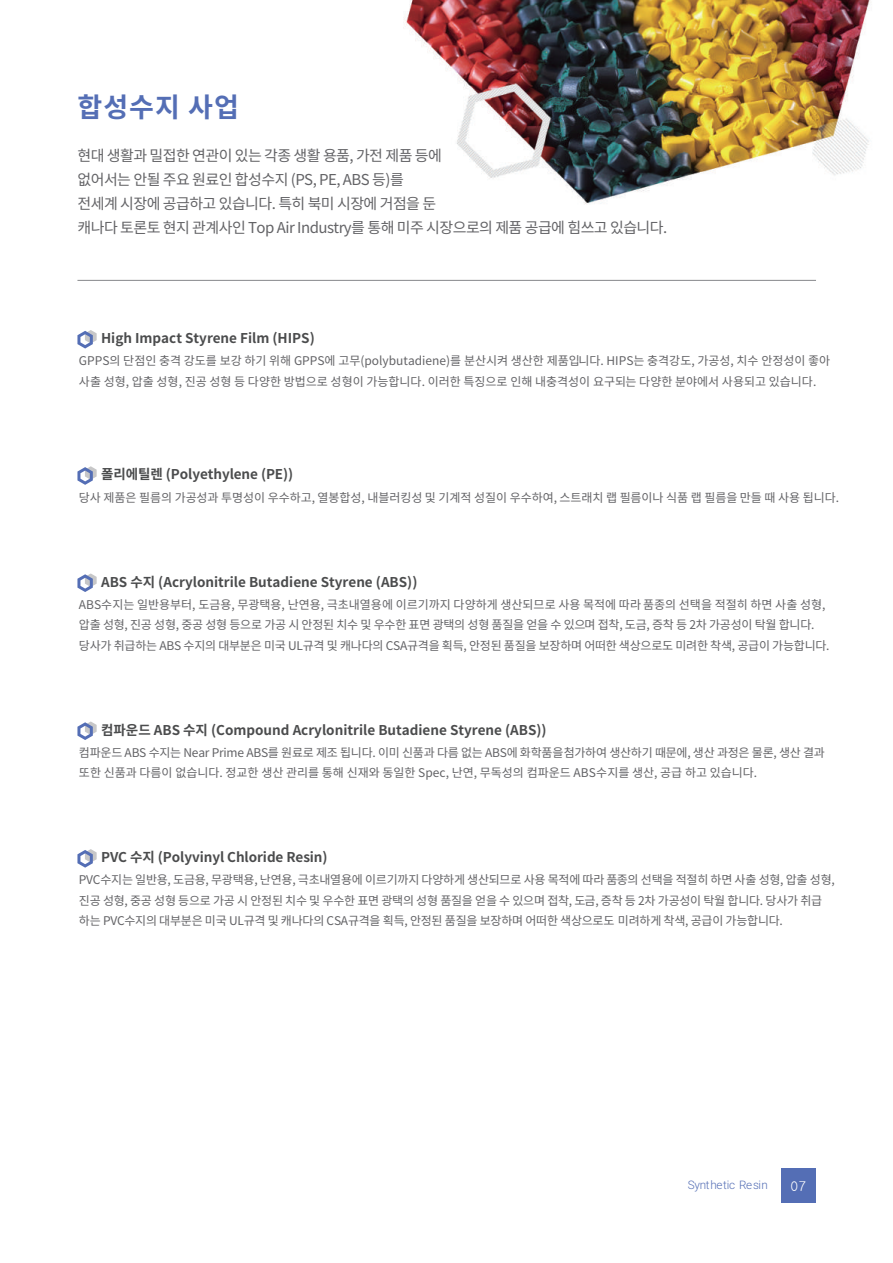
<style>
.page{position:relative;width:893px;height:1263px;background:#fff}
.page>*{position:absolute;margin:0;border:0;box-sizing:border-box;transform-origin:0 0}
.t1{font:700 27px "Noto Sans CJ Kkr";letter-spacing:.04em;color:#546eb5}
.t2{font:15px/24px "Noto Sans CJ Kkr";letter-spacing:-.035em;color:#636366}
.t3{font:700 13.5px "Noto Sans CJ Kkr";color:#4b4c4d}
.t4{font:13.5px "Roboto";color:#fff}
.t5{font:12px/20.4px "Noto Sans CJ Kkr";letter-spacing:-.02em;color:#636366}
.t6{font:12px/20.4px "Noto Sans CJ Kkr";color:#636366}
.t7{font:300 11.7px "Roboto";letter-spacing:-.025em;color:#546eb5}
</style>
<div class="page">
<img style="left:403px;top:0;width:467px;height:204px">
<hr style="left:77px;top:280px;width:739px;height:1px;background:#86888b">
<svg style="left:77px;top:330px;width:20px;height:19px"></svg>
<svg style="left:77px;top:466px;width:20px;height:19px"></svg>
<svg style="left:77px;top:573px;width:20px;height:19px"></svg>
<svg style="left:77px;top:721px;width:20px;height:19px"></svg>
<svg style="left:77px;top:849px;width:20px;height:19px"></svg>
<div style="left:781px;top:1169px;width:34px;height:34px;background:#546eb5"></div>
<h1 class="t1" style="left:77px;top:91px;width:163px">합성수지 사업</h1>
<p class="t2" style="left:77px;top:143px;width:591px">현대 생활과 밀접한 연관이 있는 각종 생활 용품, 가전 제품 등에<br>없어서는 안될 주요 원료인 합성수지 (PS, PE, ABS 등)를<br>전세계 시장에 공급하고 있습니다. 특히 북미 시장에 거점을 둔<br>캐나다 토론토 현지 관계사인 Top Air Industry를 통해 미주 시장으로의 제품 공급에 힘쓰고 있습니다.</p>
<p class="t3" style="left:101px;top:330px;width:215px">High Impact Styrene Film (HIPS)</p>
<p class="t6" style="left:79px;top:351px;width:753px">GPPS의 단점인 충격 강도를 보강 하기 위해 GPPS에 고무(polybutadiene)를 분산시켜 생산한 제품입니다. HIPS는 충격강도, 가공성, 치수 안정성이 좋아 사출 성형, 압출 성형, 진공 성형 등 다양한 방법으로 성형이 가능합니다. 이러한 특징으로 인해 내충격성이 요구되는 다양한 분야에서 사용되고 있습니다.</p>
<p class="t3" style="left:101px;top:467px;width:194px">폴리에틸렌 (Polyethylene (PE))</p>
<p class="t5" style="left:79px;top:487px;width:761px">당사 제품은 필름의 가공성과 투명성이 우수하고, 열봉합성, 내블러킹성 및 기계적 성질이 우수하여, 스트래치 랩 필름이나 식품 랩 필름을 만들 때 사용 됩니다.</p>
<p class="t3" style="left:101px;top:574px;width:318px">ABS 수지 (Acrylonitrile Butadiene Styrene (ABS))</p>
<p class="t5" style="left:79px;top:594px;width:752px">ABS수지는 일반용부터, 도금용, 무광택용, 난연용, 극초내열용에 이르기까지 다양하게 생산되므로 사용 목적에 따라 품종의 선택을 적절히 하면 사출 성형, 압출 성형, 진공 성형, 중공 성형 등으로 가공 시 안정된 치수 및 우수한 표면 광택의 성형 품질을 얻을 수 있으며 접착, 도금, 증착 등 2차 가공성이 탁월 합니다. 당사가 취급하는 ABS 수지의 대부분은 미국 UL규격 및 캐나다의 CSA규격을 획득, 안정된 품질을 보장하며 어떠한 색상으로도 미려한 착색, 공급이 가능합니다.</p>
<p class="t3" style="left:101px;top:722px;width:447px">컴파운드 ABS 수지 (Compound Acrylonitrile Butadiene Styrene (ABS))</p>
<p class="t5" style="left:79px;top:742px;width:747px">컴파운드 ABS 수지는 Near Prime ABS를 원료로 제조 됩니다. 이미 신품과 다름 없는 ABS에 화학품을 첨가하여 생산하기 때문에, 생산 과정은 물론, 생산 결과 또한 신품과 다름이 없습니다. 정교한 생산 관리를 통해 신재와 동일한 Spec, 난연, 무독성의 컴파운드 ABS 수지를 생산, 공급 하고 있습니다.</p>
<p class="t3" style="left:101px;top:850px;width:228px">PVC 수지 (Polyvinyl Chloride Resin)</p>
<p class="t5" style="left:79px;top:870px;width:757px">PVC수지는 일반용, 도금용, 무광택용, 난연용, 극초내열용에 이르기까지 다양하게 생산되므로 사용 목적에 따라 품종의 선택을 적절히 하면 사출 성형, 압출 성형, 진공 성형, 중공 성형 등으로 가공 시 안정된 치수 및 우수한 표면 광택의 성형 품질을 얻을 수 있으며 접착, 도금, 증착 등 2차 가공성이 탁월 합니다. 당사가 취급 하는 PVC수지의 대부분은 미국 UL규격 및 캐나다의 CSA규격을 획득, 안정된 품질을 보장하며 어떠한 색상으로도 미려하게 착색, 공급이 가능합니다.</p>
<p class="t7" style="left:688px;top:1177px;width:81px">Synthetic Resin</p>
<p class="t4" style="left:791px;top:1180px;width:17px">07</p>
</div>
